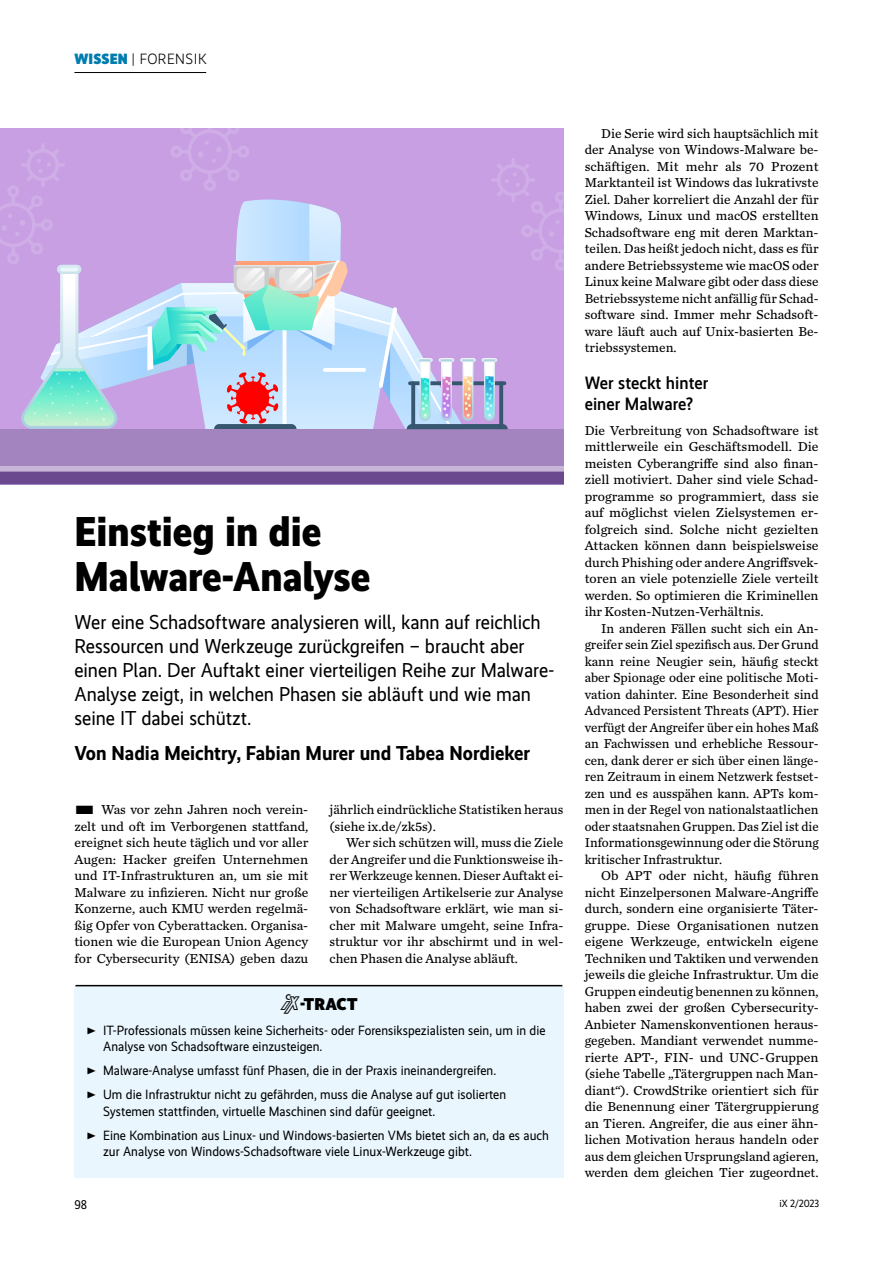
<style>
.page{position:relative;width:893px;height:1263px;background:#fff}
.page>*{position:absolute;margin:0;border:0;box-sizing:border-box;transform-origin:0 0}
.Ueberschrift-1{font:800 42px/45px "Realisti X";color:#000}
.Abstract{font:20.25px/24px "Realisti X";letter-spacing:-.005em;color:#000}
.Autor{font:700 20.25px "Realisti X";color:#000}
.Zwischenueberschrift{font:500 18px/21px "Realisti X";letter-spacing:.005em;color:#000}
.t1{font:900 17.25px "Realisti X";letter-spacing:.01em;color:#000}
.t2{font:300 15px "Realisti X";letter-spacing:.035em;color:#000}
.Grundtext-Einzug{font:13.5px/16.5px "Chronicle Text G3";color:#000;text-align:justify}
.t3{font:13.5px/16.5px "Realisti X";letter-spacing:.005em;color:#000}
.Grundtext-stumpf{font:13.5px/16.5px "Chronicle Text G3";color:#000;text-align:justify}
.t4{font:12.75px "Realisti X";color:#000}
.t5{font:10.5px "Realisti X";letter-spacing:-.005em;color:#000}
.s1{font-weight:900;color:#007caf}
.s2{font-family:"Heise Special";font-weight:400;font-size:25.5px}
</style>
<div class="page">
<hr style="left:74px;top:72px;width:132px;height:1px;background:#000">
<div style="left:0;top:429px;width:563px;height:55px;background:#a384bf"></div>
<div style="left:0;top:471px;width:563px;height:13px;background:#6a498e"></div>
<div style="left:0;top:466px;width:563px;height:5px;background:#c7b5d8"></div>
<svg style="left:0;top:128px;width:564px;height:321px;background:#c1b0e1"></svg>
<div style="left:74px;top:986px;width:489px;height:191px;background:#eaf6fe"></div>
<hr style="left:75px;top:985px;width:487px;height:1px;background:#000">
<p class="t2" style="left:74px;top:48px;width:134px"><span class="s1">WISSEN</span> | FORENSIK</p>
<p class="Ueberschrift-1" style="left:74px;top:506px;width:298px">Einstieg in die<br>Malware-Analyse</p>
<p class="Abstract" style="left:74px;top:608px;width:481px">Wer eine Schadsoftware analysieren will, kann auf reichlich Ressourcen und Werkzeuge zurückgreifen – braucht aber einen Plan. Der Auftakt einer vierteiligen Reihe zur Malware-Analyse zeigt, in welchen Phasen sie abläuft und wie man seine IT dabei schützt.</p>
<p class="Autor" style="left:74px;top:739px;width:457px">Von Nadia Meichtry, Fabian Murer und Tabea Nordieker</p>
<p class="Grundtext-Einzug" style="left:74px;top:801px;width:235px;text-indent:27px">Was vor zehn Jahren noch verein&shy;zelt und oft im Verborgenen stattfand, ereignet sich heute täglich und vor aller Augen: Hacker greifen Unternehmen und IT-Infrastrukturen an, um sie mit Malware zu infizieren. Nicht nur große Konzerne, auch KMU werden regelmä&shy;ßig Opfer von Cyberattacken. Organisa&shy;tionen wie die European Union Agency for Cybersecurity (ENISA) geben dazu</p>
<p class="Grundtext-Einzug" style="left:330px;top:801px;width:235px">jährlich eindrückliche Statistiken heraus (siehe ix.de/zk5s).</p>
<p class="Grundtext-Einzug" style="left:330px;top:834px;width:235px;text-indent:17px">Wer sich schützen will, muss die Ziele der Angreifer und die Funktionsweise ih&shy;rer Werkzeuge kennen. Dieser Auftakt ei&shy;ner vierteiligen Artikelserie zur Analyse von Schadsoftware erklärt, wie man si&shy;cher mit Malware umgeht, seine Infra&shy;struktur vor ihr abschirmt und in wel&shy;chen Phasen die Analyse abläuft.</p>
<p class="t1" style="left:281px;top:991px;width:78px"><span class="s2">1</span>-TRACT</p>
<p class="t3" style="left:103px;top:1021px;width:444px">IT-Professionals müssen keine Sicherheits- oder Forensikspezialisten sein, um in die<br>Analyse von Schadsoftware einzusteigen.</p>
<p class="t3" style="left:103px;top:1061px;width:395px">Malware-Analyse umfasst fünf Phasen, die in der Praxis ineinandergreifen.</p>
<p class="t3" style="left:103px;top:1085px;width:405px">Um die Infrastruktur nicht zu gefährden, muss die Analyse auf gut isolierten<br>Systemen stattfinden, virtuelle Maschinen sind dafür geeignet.</p>
<p class="t3" style="left:103px;top:1126px;width:447px">Eine Kombination aus Linux- und Windows-basierten VMs bietet sich an, da es auch zur Analyse von Windows-Schadsoftware viele Linux-Werkzeuge gibt.</p>
<p class="Grundtext-Einzug" style="left:585px;top:124px;width:235px;text-indent:17px">Die Serie wird sich hauptsächlich mit der Analyse von Windows-Malware be&shy;schäftigen. Mit mehr als 70 Prozent Marktanteil ist Windows das lukrativste Ziel. Daher korreliert die Anzahl der für Windows, Linux und macOS erstellten Schadsoftware eng mit deren Marktan&shy;teilen. Das heißt jedoch nicht, dass es für andere Betriebssysteme wie macOS oder Linux keine Malware gibt oder dass diese Betriebssysteme nicht anfällig für Schad&shy;software sind. Immer mehr Schadsoft&shy;ware läuft auch auf Unix-basierten Be&shy;triebssystemen.</p>
<p class="Zwischenueberschrift" style="left:585px;top:371px;width:125px">Wer steckt hinter einer Malware?</p>
<p class="Grundtext-stumpf" style="left:585px;top:421px;width:235px">Die Verbreitung von Schadsoftware ist mittlerweile ein Geschäftsmodell. Die meisten Cyberangriffe sind also finan&shy;ziell motiviert. Daher sind viele Schad&shy;programme so programmiert, dass sie auf möglichst vielen Zielsystemen er&shy;folgreich sind. Solche nicht gezielten Attacken können dann beispielsweise durch Phishing oder andere Angriffsvek&shy;toren an viele potenzielle Ziele verteilt werden. So optimieren die Kriminellen ihr Kosten-Nutzen-Verhältnis.</p>
<p class="Grundtext-Einzug" style="left:585px;top:619px;width:235px;text-indent:17px">In anderen Fällen sucht sich ein An&shy;greifer sein Ziel spezifisch aus. Der Grund kann reine Neugier sein, häufig steckt aber Spionage oder eine politische Moti&shy;vation dahinter. Eine Besonderheit sind Advanced Persistent Threats (APT). Hier verfügt der Angreifer über ein hohes Maß an Fachwissen und erhebliche Ressour&shy;cen, dank derer er sich über einen länge&shy;ren Zeitraum in einem Netzwerk festset&shy;zen und es ausspähen kann. APTs kom&shy;men in der Regel von nationalstaatlichen oder staatsnahen Gruppen. Das Ziel ist die Informationsgewinnung oder die Störung kritischer Infrastruktur.</p>
<p class="Grundtext-Einzug" style="left:585px;top:867px;width:236px;text-align:left;text-indent:17px">Ob APT oder nicht, häufig führen nicht Einzelpersonen Malware-Angriffe durch, sondern eine organisierte Täter&shy;gruppe. Diese Organisationen nutzen eigene Werkzeuge, entwickeln eigene Techniken und Taktiken und verwenden jeweils die gleiche Infrastruktur. Um die Gruppen eindeutig benennen zu können, haben zwei der großen Cybersecurity-Anbieter Namenskonventionen heraus&shy;gegeben. Mandiant verwendet numme&shy;rierte APT-, FIN- und UNC-Gruppen (siehe Tabelle „Tätergruppen nach Man&shy;diant“). CrowdStrike orientiert sich für die Benennung einer Tätergruppierung an Tieren. Angreifer, die aus einer ähn&shy;lichen Motivation heraus handeln oder aus dem gleichen Ursprungsland agieren, werden dem gleichen Tier zugeordnet.</p>
<p class="t4" style="left:74px;top:1195px;width:14px">98</p>
<p class="t5" style="left:779px;top:1196px;width:41px">iX 2/2023</p>
</div>
